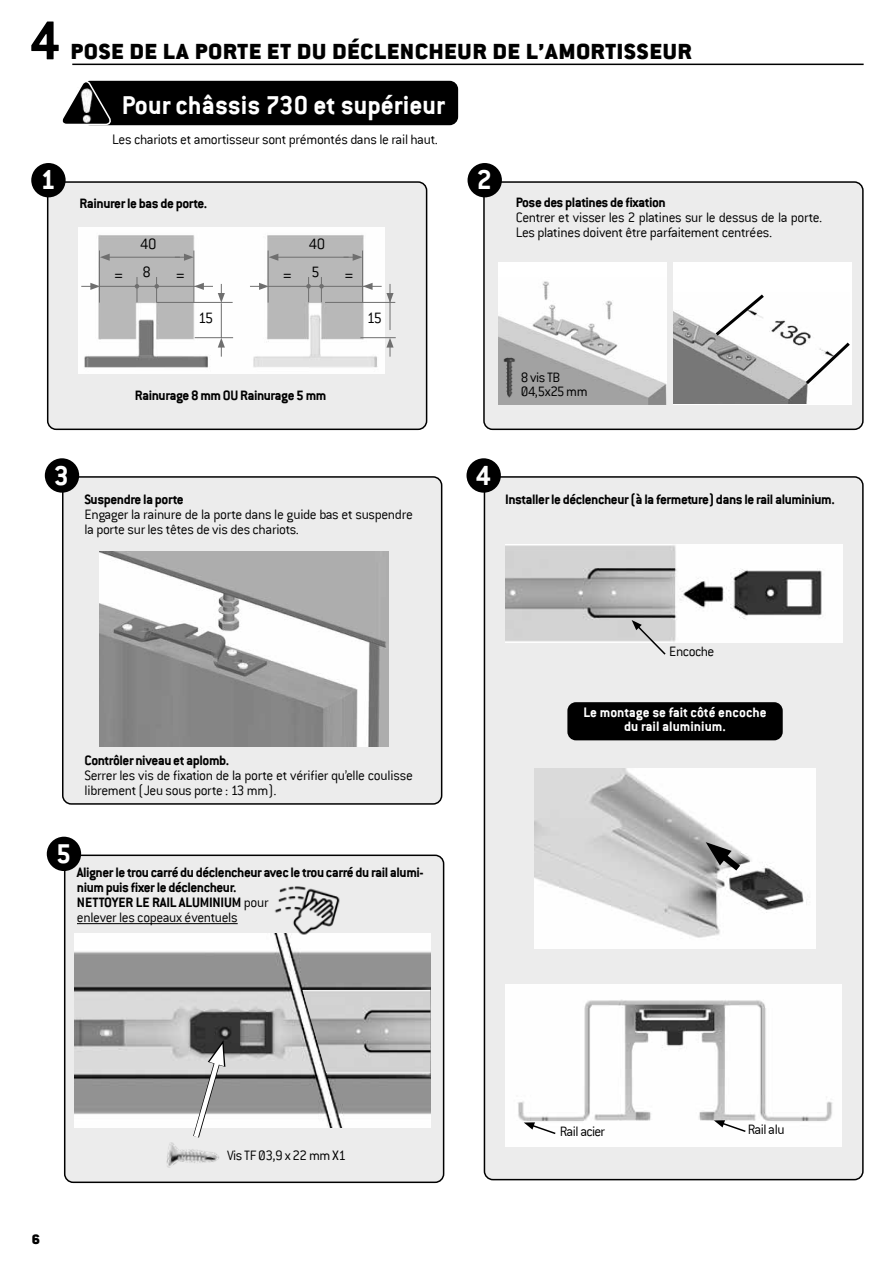
<style>
.page{position:relative;width:893px;height:1263px;background:#fff}
.page>*{position:absolute;margin:0;border:0;box-sizing:border-box;transform-origin:0 0}
.t1{font:700 60px "Conduit ITC";color:#000}
.t2{font:700 30px "Conduit ITC";color:#fff}
.t3{font:700 28.5px "Conduit ITC";color:#fff}
.t4{font:900 24px "Conduit ITC";letter-spacing:.04em;color:#000}
.t5{font:300 16.5px "Conduit ITC";letter-spacing:-.065em;color:#000}
.t6{font:300 15px/15px "Conduit ITC";letter-spacing:-.025em;color:#000}
.t7{font:700 15px/15px "Conduit ITC";letter-spacing:-.03em;color:#000}
.t8{font:700 15px/13.5px "Conduit ITC";color:#fff;text-align:center}
.t9{font:300 15px "Conduit ITC";letter-spacing:-.05em;color:#000}
.t10{font:900 15px "Conduit ITC";color:#000}
.s1{font-weight:300}
</style>
<div class="page">
<div style="left:48px;top:182px;width:379px;height:247px;background:#ececec;border-radius:9px"></div>
<div style="left:47px;top:181px;width:380px;height:249px;border:2px solid #000;border-radius:9px"></div>
<div style="left:31px;top:163px;width:35px;height:34px;background:#000;border-radius:50%"></div>
<img style="left:79px;top:227px;width:306px;height:146px">
<hr style="left:99px;top:250px;width:1px;height:53px;background:#6f6f6f">
<hr style="left:268px;top:250px;width:1px;height:53px;background:#6f6f6f">
<hr style="left:193px;top:250px;width:1px;height:53px;background:#6f6f6f">
<hr style="left:362px;top:250px;width:1px;height:53px;background:#6f6f6f">
<hr style="left:195px;top:337px;width:38px;height:1px;background:#6f6f6f">
<hr style="left:360px;top:337px;width:36px;height:1px;background:#6f6f6f">
<hr style="left:156px;top:302px;width:77px;height:1px;background:#6f6f6f">
<hr style="left:325px;top:302px;width:70px;height:1px;background:#6f6f6f">
<hr style="left:221px;top:303px;width:1px;height:35px;background:#6f6f6f">
<hr style="left:389px;top:295px;width:1px;height:35px;background:#6f6f6f">
<hr style="left:99px;top:286px;width:98px;height:1px;background:#6f6f6f">
<hr style="left:268px;top:286px;width:98px;height:1px;background:#6f6f6f">
<svg style="left:218px;top:338px;width:7px;height:19px"></svg>
<svg style="left:386px;top:338px;width:8px;height:19px"></svg>
<svg style="left:81px;top:283px;width:18px;height:7px"></svg>
<svg style="left:250px;top:283px;width:19px;height:7px"></svg>
<svg style="left:194px;top:283px;width:31px;height:20px"></svg>
<svg style="left:363px;top:283px;width:31px;height:20px"></svg>
<svg style="left:175px;top:254px;width:19px;height:7px"></svg>
<svg style="left:344px;top:254px;width:18px;height:7px"></svg>
<hr style="left:107px;top:257px;width:73px;height:1px;background:#6f6f6f">
<svg style="left:100px;top:254px;width:10px;height:7px"></svg>
<hr style="left:276px;top:257px;width:73px;height:1px;background:#6f6f6f">
<svg style="left:269px;top:254px;width:9px;height:7px"></svg>
<svg style="left:154px;top:277px;width:5px;height:25px"></svg>
<svg style="left:319px;top:277px;width:5px;height:25px"></svg>
<svg style="left:135px;top:277px;width:4px;height:25px"></svg>
<svg style="left:306px;top:277px;width:5px;height:25px"></svg>
<hr style="left:72px;top:64px;width:792px;height:1px;background:#000">
<div style="left:82px;top:81px;width:376px;height:44px;background:#000;border-radius:9px"></div>
<svg style="left:62px;top:81px;width:49px;height:45px"></svg>
<img style="left:76px;top:87px;width:21px;height:37px">
<div style="left:484px;top:182px;width:379px;height:247px;background:#ececec;border-radius:9px"></div>
<div style="left:483px;top:181px;width:381px;height:249px;border:2px solid #000;border-radius:9px"></div>
<div style="left:468px;top:163px;width:34px;height:34px;background:#000;border-radius:50%"></div>
<div style="left:498px;top:262px;width:169px;height:142px;background:#fff"></div>
<img style="left:498px;top:281px;width:169px;height:123px">
<div style="left:673px;top:262px;width:179px;height:142px;background:#fff"></div>
<img style="left:673px;top:311px;width:138px;height:93px">
<img style="left:502px;top:354px;width:14px;height:43px">
<svg style="left:712px;top:294px;width:55px;height:45px"></svg>
<svg style="left:803px;top:339px;width:47px;height:48px"></svg>
<div style="left:65px;top:855px;width:379px;height:327px;background:#ececec;border-radius:9px"></div>
<div style="left:64px;top:854px;width:380px;height:329px;border:2px solid #000;border-radius:9px"></div>
<div style="left:47px;top:837px;width:34px;height:34px;background:#000;border-radius:50%"></div>
<img style="left:75px;top:934px;width:355px;height:194px">
<img style="left:155px;top:1142px;width:72px;height:40px">
<img style="left:302px;top:990px;width:128px;height:83px">
<hr style="left:77px;top:923px;width:161px;height:1px;background:#000">
<svg style="left:189px;top:1040px;width:38px;height:104px"></svg>
<img style="left:268px;top:886px;width:82px;height:52px">
<div style="left:484px;top:477px;width:379px;height:702px;background:#ececec;border-radius:9px"></div>
<div style="left:484px;top:476px;width:380px;height:704px;border:2px solid #000;border-radius:9px"></div>
<img style="left:505px;top:544px;width:337px;height:98px">
<img style="left:535px;top:768px;width:280px;height:180px">
<svg style="left:706px;top:842px;width:41px;height:35px"></svg>
<div style="left:567px;top:702px;width:216px;height:38px;background:#000;border-radius:9px"></div>
<img style="left:505px;top:984px;width:336px;height:162px">
<svg style="left:714px;top:1120px;width:33px;height:13px"></svg>
<svg style="left:524px;top:1122px;width:33px;height:13px"></svg>
<svg style="left:632px;top:620px;width:35px;height:35px"></svg>
<div style="left:63px;top:477px;width:379px;height:327px;background:#ececec;border-radius:9px"></div>
<div style="left:62px;top:476px;width:380px;height:329px;border:2px solid #000;border-radius:9px"></div>
<div style="left:45px;top:458px;width:34px;height:35px;background:#000;border-radius:50%"></div>
<img style="left:99px;top:552px;width:289px;height:195px">
<div style="left:466px;top:458px;width:35px;height:35px;background:#000;border-radius:50%"></div>
<h1 class="t1" style="left:30px;top:5px;width:32px">4</h1>
<h2 class="t2" style="left:40px;top:162px;width:17px">1</h2>
<h3 class="t4" style="left:71px;top:37px;width:622px">POSE DE LA PORTE ET DU DÉCLENCHEUR DE L’AMORTISSEUR</h3>
<h3 class="t3" style="left:122px;top:88px;width:325px">Pour châssis 730 et supérieur</h3>
<p class="t6" style="left:112px;top:132px;width:327px">Les chariots et amortisseur sont prémontés dans le rail haut.</p>
<h2 class="t2" style="left:477px;top:162px;width:17px">2</h2>
<p class="t7" style="left:516px;top:194px;width:152px">Pose des platines de fixation</p>
<p class="t6" style="left:516px;top:210px;width:308px">Centrer et visser les 2 platines sur le dessus de la porte.<br>Les platines doivent être parfaitement centrées.</p>
<p class="t7" style="left:80px;top:196px;width:129px">Rainurer le bas de porte.</p>
<p class="t5" style="left:140px;top:235px;width:18px">40</p>
<p class="t5" style="left:309px;top:235px;width:18px">40</p>
<p class="t5" style="left:115px;top:264px;width:38px">= 8</p>
<p class="t5" style="left:176px;top:266px;width:10px">=</p>
<p class="t5" style="left:283px;top:264px;width:38px">= 5</p>
<p class="t5" style="left:345px;top:266px;width:10px">=</p>
<p class="t5" style="left:198px;top:309px;width:17px">15</p>
<p class="t5" style="left:367px;top:309px;width:17px">15</p>
<p class="t7" style="left:135px;top:387px;width:193px">Rainurage 8 mm OU Rainurage 5 mm</p>
<p class="t6" style="left:521px;top:371px;width:68px;line-height:13.5px">8 vis TB<br>Ø4,5x25 mm</p>
<h2 class="t2" style="left:54px;top:458px;width:17px">3</h2>
<p class="t7" style="left:84px;top:492px;width:101px">Suspendre la porte</p>
<p class="t6" style="left:84px;top:507px;width:330px">Engager la rainure de la porte dans le guide bas et suspendre la porte sur les têtes de vis des chariots.</p>
<p class="t7" style="left:84px;top:752px;width:146px">Contrôler niveau et aplomb.</p>
<p class="t6" style="left:84px;top:767px;width:330px">Serrer les vis de fixation de la porte et vérifier qu’elle coulisse librement (Jeu sous porte : 13 mm).</p>
<h2 class="t2" style="left:56px;top:836px;width:17px">5</h2>
<p class="t7" style="left:77px;top:864px;width:348px">Aligner le trou carré du déclencheur avec le trou carré du rail alumi&shy;nium puis fixer le déclencheur.<br>NETTOYER LE RAIL ALUMINIUM <span class="s1">pour<br>enlever les copeaux éventuels</span></p>
<h2 class="t2" style="left:476px;top:458px;width:17px">4</h2>
<p class="t7" style="left:505px;top:492px;width:331px">Installer le déclencheur (à la fermeture) dans le rail aluminium.</p>
<p class="t6" style="left:669px;top:644px;width:46px">Encoche</p>
<p class="t8" style="left:584px;top:706px;width:184px">Le montage se fait côté encoche du rail aluminium.</p>
<p class="t10" style="left:32px;top:1230px;width:10px">6</p>
<p class="t6" style="left:227px;top:1147px;width:120px">Vis TF Ø3,9 x 22 mm X1</p>
<p class="t9" style="left:560px;top:1123px;width:47px">Rail acier</p>
<p class="t6" style="left:748px;top:1122px;width:38px">Rail alu</p>
</div>
